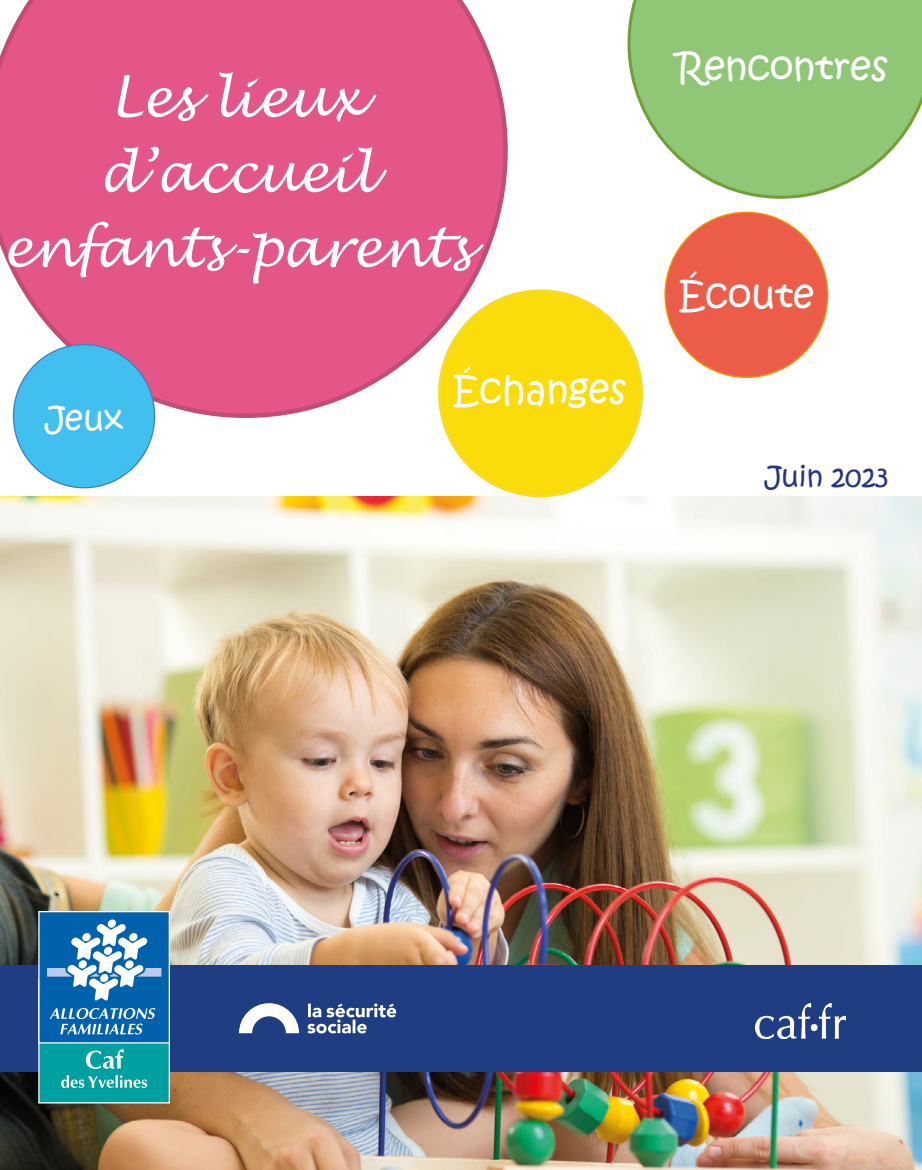
<style>
.page{position:relative;width:922px;height:1170px;background:#fff}
.page>*{position:absolute;margin:0;border:0;box-sizing:border-box;transform-origin:0 0}
.t1{font:italic 52.5px/75px "Lucida Handwriting";color:#fff;text-align:center}
.t2{font:37.5px "Kristen ITC";color:#fff}
.t3{font:32.5px "Kristen ITC";color:#fff}
.t4{font:27.5px "Kristen ITC";color:#283583}
</style>
<div class="page">
<img style="left:0;top:496px;width:921px;height:673px">
<svg style="left:0;top:0;width:507px;height:418px;background:#e56390"></svg>
<div style="left:14px;top:344px;width:140px;height:143px;background:#41c0f0;border-radius:50%"></div>
<svg style="left:627px;top:0;width:294px;height:199px"></svg>
<div style="left:439px;top:291px;width:202px;height:204px;background:#f9dc0a;border-radius:50%"></div>
<div style="left:665px;top:212px;width:162px;height:165px;background:#eb5d49;border-radius:50%"></div>
<div style="left:0;top:964px;width:921px;height:107px;background:#1e3d82"></div>
<div style="left:39px;top:979px;width:130px;height:123px;background:#009fa0"></div>
<div style="left:38px;top:979px;width:132px;height:124px;border:1px solid #fff"></div>
<div style="left:39px;top:911px;width:130px;height:131px;background:#0061ad"></div>
<div style="left:38px;top:910px;width:132px;height:133px;border:1px solid #fff"></div>
<svg style="left:107px;top:919px;width:9px;height:8px"></svg>
<svg style="left:47px;top:924px;width:114px;height:76px"></svg>
<svg style="left:50px;top:1008px;width:105px;height:26px"></svg>
<svg style="left:86px;top:1049px;width:38px;height:19px"></svg>
<svg style="left:61px;top:1075px;width:86px;height:12px"></svg>
<svg style="left:239px;top:1003px;width:157px;height:30px"></svg>
<img style="left:755px;top:1003px;width:90px;height:35px">
<p class="t1" style="left:2px;top:62px;width:469px">Les lieux d’accueil enfants-parents</p>
<p class="t3" style="left:45px;top:397px;width:80px">Jeux</p>
<p class="t2" style="left:452px;top:365px;width:175px">Échanges</p>
<p class="t2" style="left:676px;top:43px;width:213px">Rencontres</p>
<p class="t2" style="left:678px;top:270px;width:137px">Écoute</p>
<p class="t4" style="left:764px;top:459px;width:125px">Juin 2023</p>
</div>
